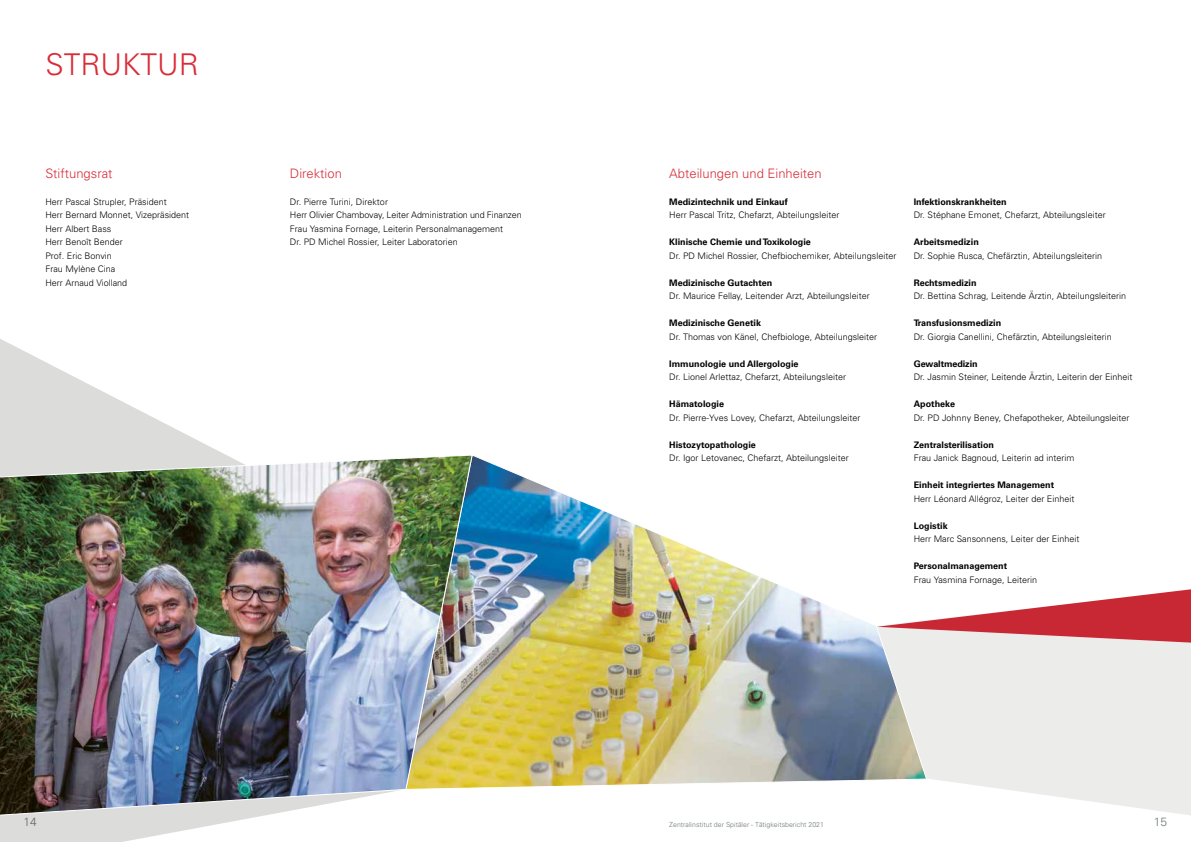
<style>
.page{position:relative;width:1191px;height:842px;background:#fff}
.page>*{position:absolute;margin:0;border:0;box-sizing:border-box;transform-origin:0 0}
.t1{font:300 30px "Univers";color:#d92c38}
.t2{font:300 13px "Univers";color:#d92c38}
.t3{font:300 12px "Univers";color:#707877}
.t4{font:300 9px/13.5px "Univers";color:#000}
.t5{font:700 9px "Univers CE";color:#000}
.t6{font:300 7px "Univers";color:#707877}
</style>
<div class="page">
<svg style="left:928px;top:717px;width:263px;height:98px;fill:#ececeb"></svg>
<svg style="left:0;top:339px;width:255px;height:503px"></svg>
<img style="left:473px;top:456px;width:455px;height:332px">
<img style="left:0;top:454px;width:473px;height:363px">
<svg style="left:877px;top:578px;width:314px;height:139px;fill:#ececeb"></svg>
<h1 class="t1" style="left:45px;top:47px;width:155px">STRUKTUR</h1>
<h2 class="t2" style="left:45px;top:165px;width:69px">Stiftungsrat</h2>
<p class="t4" style="left:45px;top:195px;width:145px">Herr Pascal Strupler, Präsident<br>Herr Bernard Monnet, Vizepräsident<br>Herr Albert Bass<br>Herr Benoît Bender<br>Prof. Eric Bonvin<br>Frau Mylène Cina<br>Herr Arnaud Violland</p>
<h2 class="t2" style="left:290px;top:165px;width:53px">Direktion</h2>
<p class="t4" style="left:290px;top:195px;width:233px">Dr. Pierre Turini, Direktor<br>Herr Olivier Chambovay, Leiter Administration und Finanzen Frau Yasmina Fornage, Leiterin Personalmanagement<br>Dr. PD Michel Rossier, Leiter Laboratorien</p>
<h2 class="t2" style="left:669px;top:165px;width:154px">Abteilungen und Einheiten</h2>
<p class="t5" style="left:669px;top:196px;width:120px">Medizintechnik und Einkauf</p>
<p class="t4" style="left:669px;top:208px;width:172px">Herr Pascal Tritz, Chefarzt, Abteilungsleiter</p>
<p class="t5" style="left:669px;top:237px;width:143px">Klinische Chemie und Toxikologie</p>
<p class="t4" style="left:669px;top:249px;width:229px">Dr. PD Michel Rossier, Chefbiochemiker, Abteilungsleiter</p>
<p class="t5" style="left:669px;top:277px;width:104px">Medizinische Gutachten</p>
<p class="t4" style="left:669px;top:289px;width:202px">Dr. Maurice Fellay, Leitender Arzt, Abteilungsleiter</p>
<p class="t5" style="left:669px;top:318px;width:93px">Medizinische Genetik</p>
<p class="t4" style="left:669px;top:330px;width:209px">Dr. Thomas von Känel, Chefbiologe, Abteilungsleiter</p>
<p class="t5" style="left:669px;top:358px;width:131px">Immunologie und Allergologie</p>
<p class="t4" style="left:669px;top:370px;width:178px">Dr. Lionel Arlettaz, Chefarzt, Abteilungsleiter</p>
<p class="t5" style="left:669px;top:399px;width:56px">Hämatologie</p>
<p class="t4" style="left:669px;top:411px;width:193px">Dr. Pierre-Yves Lovey, Chefarzt, Abteilungsleiter</p>
<p class="t5" style="left:669px;top:439px;width:88px">Histozytopathologie</p>
<p class="t4" style="left:669px;top:451px;width:181px">Dr. Igor Letovanec, Chefarzt, Abteilungsleiter</p>
<p class="t5" style="left:913px;top:196px;width:94px">Infektionskrankheiten</p>
<p class="t4" style="left:913px;top:208px;width:193px">Dr. Stéphane Emonet, Chefarzt, Abteilungsleiter</p>
<p class="t5" style="left:913px;top:237px;width:67px">Arbeitsmedizin</p>
<p class="t4" style="left:913px;top:249px;width:190px">Dr. Sophie Rusca, Chefärztin, Abteilungsleiterin</p>
<p class="t5" style="left:913px;top:277px;width:64px">Rechtsmedizin</p>
<p class="t4" style="left:913px;top:289px;width:214px">Dr. Bettina Schrag, Leitende Ärztin, Abteilungsleiterin</p>
<p class="t5" style="left:913px;top:318px;width:89px">Transfusionsmedizin</p>
<p class="t4" style="left:913px;top:330px;width:199px">Dr. Giorgia Canellini, Chefärztin, Abteilungsleiterin</p>
<p class="t5" style="left:913px;top:358px;width:65px">Gewaltmedizin</p>
<p class="t4" style="left:913px;top:370px;width:220px">Dr. Jasmin Steiner, Leitende Ärztin, Leiterin der Einheit</p>
<p class="t5" style="left:913px;top:399px;width:43px">Apotheke</p>
<p class="t4" style="left:913px;top:411px;width:217px">Dr. PD Johnny Beney, Chefapotheker, Abteilungsleiter</p>
<p class="t5" style="left:913px;top:439px;width:82px">Zentralsterilisation</p>
<p class="t4" style="left:913px;top:451px;width:162px">Frau Janick Bagnoud, Leiterin ad interim</p>
<p class="t5" style="left:913px;top:480px;width:142px">Einheit integriertes Management</p>
<p class="t4" style="left:913px;top:492px;width:162px">Herr Léonard Allégroz, Leiter der Einheit</p>
<p class="t5" style="left:913px;top:520px;width:36px">Logistik</p>
<p class="t4" style="left:913px;top:532px;width:167px">Herr Marc Sansonnens, Leiter der Einheit</p>
<p class="t5" style="left:913px;top:561px;width:95px">Personalmanagement</p>
<p class="t4" style="left:913px;top:573px;width:125px">Frau Yasmina Fornage, Leiterin</p>
<h3 class="t3" style="left:23px;top:815px;width:15px">14</h3>
<p class="t6" style="left:669px;top:820px;width:156px">Zentralinstitut der Spitäler - Tätigkeitsbericht 2021</p>
<h3 class="t3" style="left:1153px;top:815px;width:15px">15</h3>
</div>
